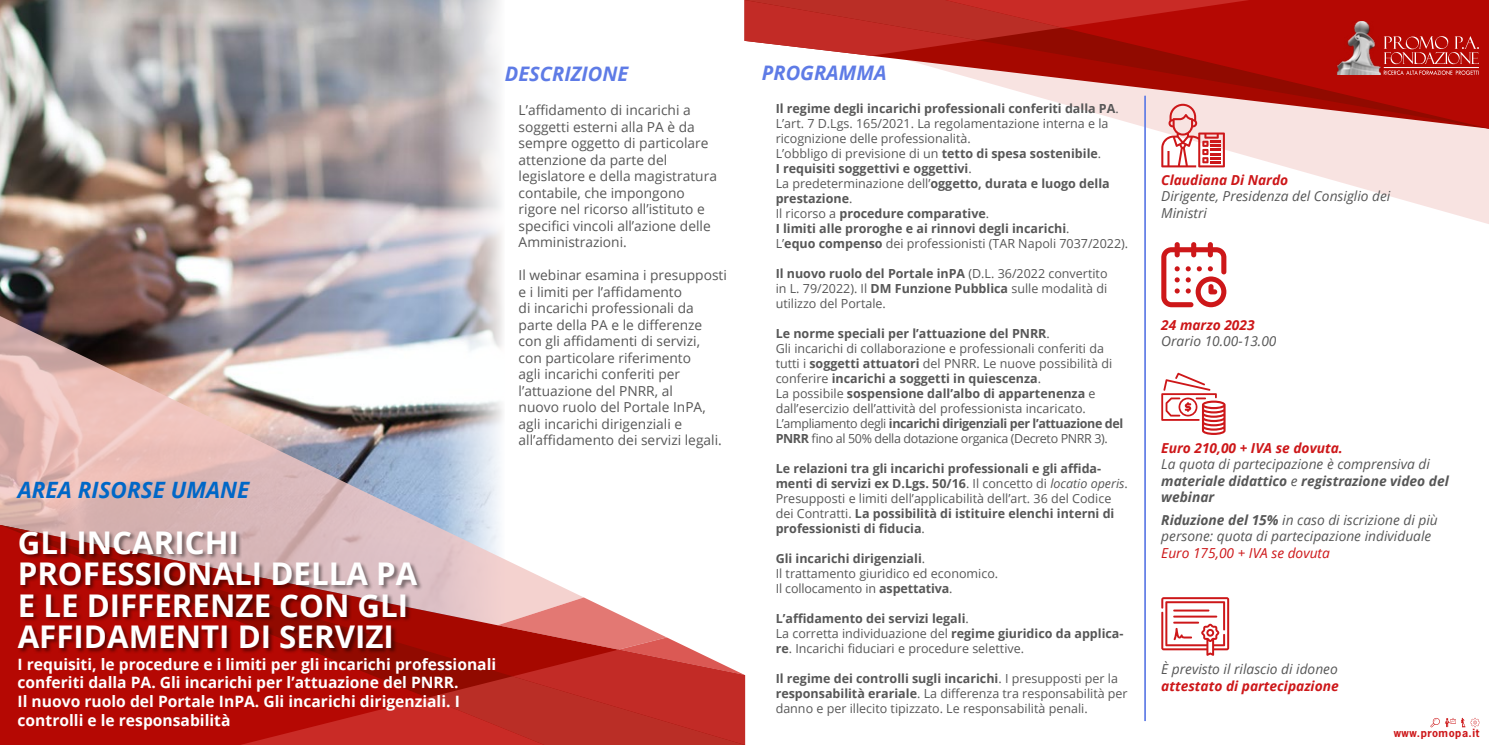
<style>
.page{position:relative;width:1489px;height:745px;background:#fff}
.page>*{position:absolute;margin:0;border:0;box-sizing:border-box;transform-origin:0 0}
.t1{font:700 31.25px/31.2px "Open Sans";color:#fff}
.t2{font:italic 700 22.5px "Open Sans";color:#0067c7}
.t3{font:italic 700 20px "Open Sans";color:#5e7be6}
.t4{font:700 15.62px/18.8px "Open Sans";color:#fff}
.t5{font:13.75px/16.5px "Open Sans";color:#575757}
.t6{font:italic 13.75px/16.5px "Open Sans";color:#575757}
.t7{font:italic 700 13.75px/16.5px "Open Sans";color:#575757}
.t8{font:italic 700 13.75px "Open Sans";color:#cd1719}
.t9{font:italic 13.75px "Open Sans";color:#cd1719}
.t10{font:12.5px/15px "Open Sans";color:#575757}
.t11{font:700 12.5px/15px "Open Sans";color:#575757}
.t12{font:700 10.62px "News Gothic Std";letter-spacing:.05em;color:#cd1719}
.s1{font-weight:400}
.s2{font-weight:700}
.s3{font-weight:400;font-style:italic}
</style>
<div class="page">
<svg style="left:1145px;top:129px;width:343px;height:95px;fill:#f8e3e7"></svg>
<svg style="left:873px;top:56px;width:72px;height:15px"></svg>
<svg style="left:945px;top:0;width:543px;height:129px;background:#c75854"></svg>
<svg style="left:744px;top:0;width:505px;height:56px;background:#b9251f"></svg>
<img style="left:0;top:0;width:503px;height:316px">
<img style="left:0;top:316px;width:503px;height:208px">
<svg style="left:0;top:524px;width:544px;height:220px;background:#c44846"></svg>
<svg style="left:240px;top:597px;width:505px;height:147px;background:#c3423c"></svg>
<img style="left:1336px;top:21px;width:46px;height:54px">
<svg style="left:1383px;top:36px;width:95px;height:28px;background:#c23531"></svg>
<svg style="left:1383px;top:70px;width:95px;height:5px"></svg>
<hr style="left:1383px;top:67px;width:95px;height:1px;background:#fff">
<svg style="left:1430px;top:717px;width:49px;height:9px"></svg>
<div style="left:18px;top:531px;width:405px;height:122px;background:#000;opacity:.45"></div>
<svg style="left:1161px;top:104px;width:63px;height:63px"></svg>
<svg style="left:1161px;top:597px;width:68px;height:58px"></svg>
<svg style="left:1161px;top:242px;width:65px;height:65px"></svg>
<svg style="left:1161px;top:372px;width:64px;height:62px"></svg>
<hr style="left:1144px;top:96px;width:1px;height:624px;background:#5e7be6">
<h3 class="t3" style="left:505px;top:59px;width:125px">DESCRIZIONE</h3>
<p class="t5" style="left:518px;top:101px;width:200px">L’affidamento di incarichi a soggetti esterni alla PA è da sempre oggetto di particolare attenzione da parte del legislatore e della magistratura contabile, che impongono rigore nel ricorso all’istituto e specifici vincoli all’azione delle<br>Amministrazioni.</p>
<p class="t5" style="left:518px;top:266px;width:210px">Il webinar esamina i presupposti e i limiti per l’affidamento<br>di incarichi professionali da parte della PA e le differenze con gli affidamenti di servizi,<br>con particolare riferimento<br>agli incarichi conferiti per l’attuazione del PNRR, al<br>nuovo ruolo del Portale InPA, agli incarichi dirigenziali e all’affidamento dei servizi legali.</p>
<h2 class="t2" style="left:18px;top:474px;width:233px">AREA RISORSE UMANE</h2>
<h1 class="t1" style="left:18px;top:526px;width:401px">GLI INCARICHI<br>PROFESSIONALI DELLA PA<br>E LE DIFFERENZE CON GLI<br>AFFIDAMENTI DI SERVIZI</h1>
<p class="t4" style="left:18px;top:653px;width:480px">I requisiti, le procedure e i limiti per gli incarichi professionali conferiti dalla PA. Gli incarichi per l’attuazione del PNRR.<br>Il nuovo ruolo del Portale InPA. Gli incarichi dirigenziali. I controlli e le responsabilità</p>
<h3 class="t3" style="left:762px;top:58px;width:126px">PROGRAMMA</h3>
<p class="t11" style="left:775px;top:100px;width:354px">Il regime degli incarichi professionali conferiti dalla PA<span class="s1">.<br>L’art. 7 D.Lgs. 165/2021. La regolamentazione interna e la ricognizione delle professionalità.<br>L’obbligo di previsione di un</span> tetto di spesa sostenibile<span class="s1">.<br></span>I requisiti soggettivi e oggettivi<span class="s1">.<br>La predeterminazione dell’</span>oggetto, durata e luogo della prestazione<span class="s1">.<br>Il ricorso a</span> procedure comparative<span class="s1">.<br></span>I limiti alle proroghe e ai rinnovi degli incarichi<span class="s1">.<br>L’</span>equo compenso <span class="s1">dei professionisti (TAR Napoli 7037/2022).</span></p>
<p class="t10" style="left:775px;top:265px;width:333px;text-align:justify"><span class="s2">Il nuovo ruolo del Portale inPA</span> (D.L. 36/2022 convertito in L. 79/2022). Il <span class="s2">DM Funzione Pubblica</span> sulle modalità di utilizzo del Portale.</p>
<p class="t10" style="left:775px;top:325px;width:349px"><span class="s2">Le norme speciali per l’attuazione del PNRR</span>.<br>Gli incarichi di collaborazione e professionali conferiti da tutti i <span class="s2">soggetti attuatori</span> del PNRR. Le nuove possibilità di conferire <span class="s2">incarichi a soggetti in quiescenza</span>.<br>La possibile <span class="s2">sospensione dall’albo di appartenenza</span> e dall’esercizio dell’attività del professionista incaricato.<br>L’ampliamento degli <span class="s2">incarichi dirigenziali per l’attuazione del PNRR</span> fino al 50% della dotazione organica (Decreto PNRR 3).</p>
<p class="t11" style="left:775px;top:460px;width:354px">Le relazioni tra gli incarichi professionali e gli affida&shy;menti di servizi ex D.Lgs. 50/16<span class="s1">. Il concetto di</span> <span class="s3">locatio operis</span><span class="s1">.<br>Presupposti e limiti dell’applicabilità dell’art. 36 del Codice dei Contratti.</span> La possibilità di istituire elenchi interni di professionisti di fiducia<span class="s1">.</span></p>
<p class="t10" style="left:775px;top:550px;width:224px"><span class="s2">Gli incarichi dirigenziali</span>.<br>Il trattamento giuridico ed economico.<br>Il collocamento in <span class="s2">aspettativa</span>.</p>
<p class="t10" style="left:775px;top:610px;width:349px"><span class="s2">L’affidamento dei servizi legali</span>.<br>La corretta individuazione del <span class="s2">regime giuridico da applica&shy;re</span>. Incarichi fiduciari e procedure selettive.</p>
<p class="t10" style="left:775px;top:670px;width:353px"><span class="s2">Il regime dei controlli sugli incarichi</span>. I presupposti per la <span class="s2">responsabilità erariale</span>. La differenza tra responsabilità per danno e per illecito tipizzato. Le responsabilità penali.</p>
<p class="t8" style="left:1161px;top:170px;width:128px">Claudiana Di Nardo</p>
<p class="t6" style="left:1161px;top:188px;width:230px">Dirigente, Presidenza del Consiglio dei<br>Ministri</p>
<p class="t8" style="left:1161px;top:315px;width:95px">24 marzo 2023</p>
<p class="t6" style="left:1161px;top:332px;width:117px">Orario 10.00-13.00</p>
<p class="t8" style="left:1161px;top:438px;width:183px">Euro 210,00 + IVA se dovuta.</p>
<p class="t7" style="left:1161px;top:455px;width:289px"><span class="s1">La quota di partecipazione è comprensiva di </span>materiale didattico <span class="s1">e</span> registrazione video del webinar</p>
<p class="t6" style="left:1161px;top:511px;width:278px"><span class="s2">Riduzione del 15%</span> in caso di iscrizione di più persone: quota di partecipazione individuale</p>
<p class="t9" style="left:1161px;top:543px;width:170px">Euro 175,00 + IVA se dovuta</p>
<p class="t6" style="left:1161px;top:660px;width:178px">È previsto il rilascio di idoneo</p>
<p class="t8" style="left:1161px;top:675px;width:179px">attestato di partecipazione</p>
<p class="t12" style="left:1393px;top:725px;width:87px">www.promopa.it</p>
</div>
